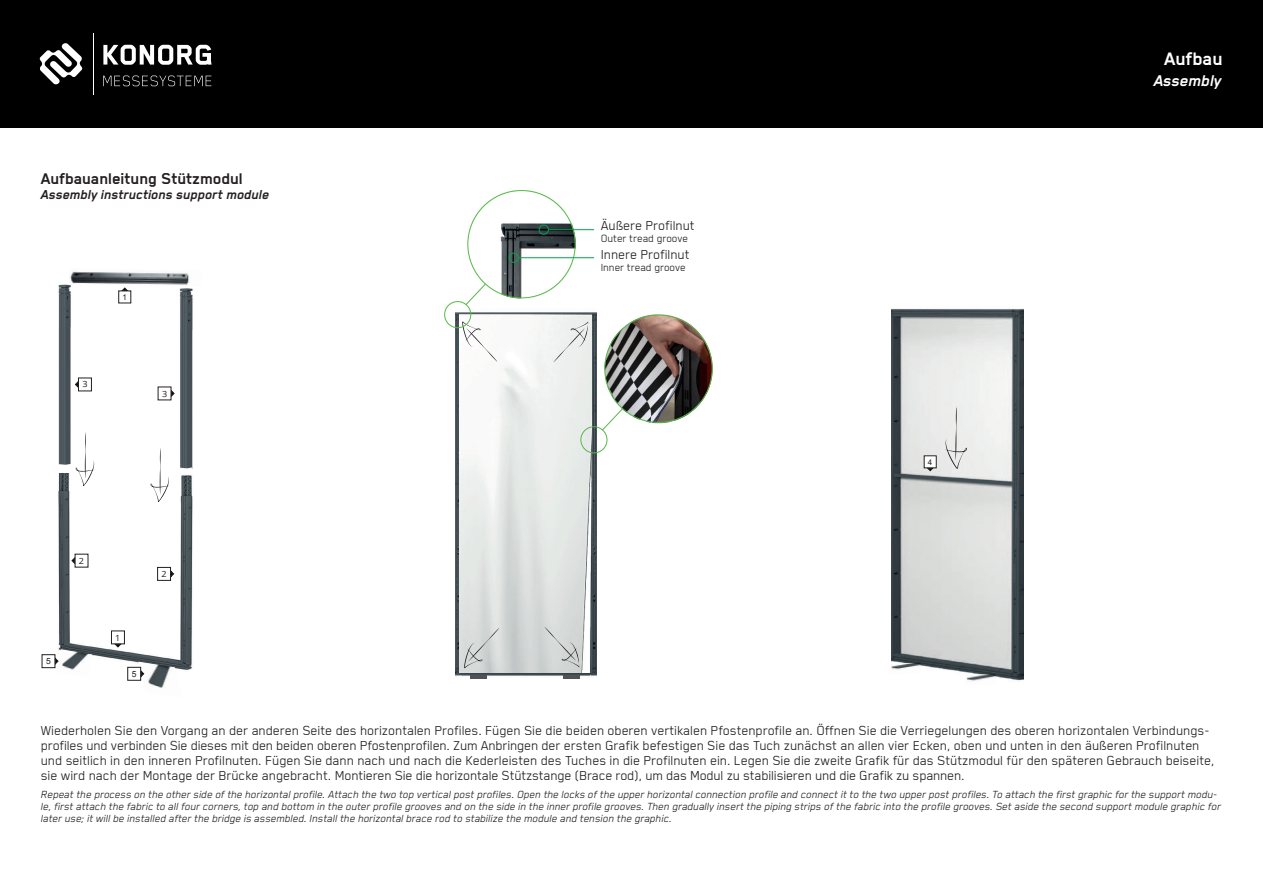
<style>
.page{position:relative;width:1263px;height:893px;background:#fff}
.page>*{position:absolute;margin:0;border:0;box-sizing:border-box;transform-origin:0 0}
.t1{font:700 21px "Blender";color:#fff}
.t2{font:700 18px "Blender";color:#231f20}
.t3{font:italic 700 18px "Blender";color:#fff}
.t4{font:15px/15px "Blender";color:#231f20}
.t5{font:italic 700 15px "Blender";color:#231f20}
.t6{font:italic 12px/12px "Blender";color:#231f20}
.t7{font:12px "Blender";color:#231f20}
.t8{font:8.55px "Open Sans";color:#231f20;scale:1.06 1}
.t9{font:8.55px "Arial";color:#231f20}
.t10{font:7.95px "Arial";color:#231f20}
</style>
<div class="page">
<div style="left:0;top:0;width:1263px;height:128px;background:#000001"></div>
<svg style="left:39px;top:43px;width:44px;height:42px"></svg>
<svg style="left:103px;top:45px;width:109px;height:20px"></svg>
<svg style="left:103px;top:76px;width:108px;height:10px"></svg>
<hr style="left:93px;top:33px;width:1px;height:61px;background:#fff">
<img style="left:45px;top:475px;width:148px;height:206px">
<svg style="left:151px;top:448px;width:18px;height:54px"></svg>
<div style="left:158px;top:567px;width:13px;height:13px;background:#fff"></div>
<div style="left:157px;top:567px;width:14px;height:13px;border:1px solid #231f20"></div>
<svg style="left:171px;top:571px;width:3px;height:6px"></svg>
<div style="left:111px;top:631px;width:13px;height:13px;background:#fff"></div>
<div style="left:111px;top:631px;width:14px;height:13px;border:1px solid #231f20"></div>
<svg style="left:115px;top:644px;width:6px;height:3px"></svg>
<div style="left:78px;top:378px;width:14px;height:13px;border:1px solid #231f20"></div>
<svg style="left:75px;top:381px;width:3px;height:7px"></svg>
<svg style="left:171px;top:390px;width:3px;height:7px"></svg>
<img style="left:57px;top:649px;width:35px;height:28px">
<img style="left:138px;top:662px;width:44px;height:26px">
<div style="left:42px;top:655px;width:13px;height:13px;background:#fff"></div>
<div style="left:42px;top:654px;width:13px;height:14px;border:1px solid #231f20"></div>
<svg style="left:55px;top:658px;width:3px;height:6px"></svg>
<div style="left:128px;top:667px;width:13px;height:13px;background:#fff"></div>
<div style="left:128px;top:667px;width:13px;height:13px;border:1px solid #231f20"></div>
<svg style="left:141px;top:670px;width:3px;height:7px"></svg>
<div style="left:75px;top:554px;width:13px;height:13px;background:#fff"></div>
<svg style="left:72px;top:557px;width:3px;height:7px"></svg>
<img style="left:179px;top:288px;width:14px;height:66px">
<img style="left:180px;top:354px;width:13px;height:114px">
<img style="left:58px;top:284px;width:13px;height:67px">
<img style="left:58px;top:351px;width:13px;height:81px">
<svg style="left:58px;top:432px;width:37px;height:54px"></svg>
<svg style="left:180px;top:467px;width:12px;height:2px"></svg>
<img style="left:892px;top:309px;width:131px;height:372px">
<img style="left:891px;top:663px;width:30px;height:11px">
<img style="left:964px;top:674px;width:32px;height:7px">
<div style="left:924px;top:456px;width:12px;height:12px;background:#fff"></div>
<svg style="left:927px;top:468px;width:6px;height:3px"></svg>
<svg style="left:122px;top:288px;width:6px;height:3px"></svg>
<svg style="left:945px;top:406px;width:22px;height:63px"></svg>
<img style="left:456px;top:301px;width:140px;height:378px">
<img style="left:459px;top:315px;width:133px;height:357px">
<img style="left:467px;top:190px;width:111px;height:109px">
<div style="left:539px;top:225px;width:10px;height:10px;border:1px solid #00a54f;border-radius:50%"></div>
<div style="left:509px;top:253px;width:10px;height:10px;border:1px solid #00a54f;border-radius:50%"></div>
<svg style="left:465px;top:283px;width:22px;height:23px"></svg>
<hr style="left:548px;top:229px;width:46px;height:1px;background:#00a54f">
<hr style="left:519px;top:257px;width:75px;height:1px;background:#00a54f">
<svg style="left:464px;top:627px;width:35px;height:41px"></svg>
<svg style="left:462px;top:321px;width:35px;height:41px"></svg>
<svg style="left:544px;top:627px;width:35px;height:41px"></svg>
<svg style="left:553px;top:321px;width:35px;height:41px"></svg>
<img style="left:604px;top:315px;width:109px;height:109px">
<div style="left:580px;top:426px;width:27px;height:27px;border:1px solid #56b947;border-radius:50%"></div>
<svg style="left:601px;top:408px;width:22px;height:23px"></svg>
<div style="left:444px;top:301px;width:27px;height:27px;border:1px solid #56b947;border-radius:50%"></div>
<hr style="left:470px;top:675px;width:16px;height:3px;background:#505355">
<hr style="left:563px;top:675px;width:16px;height:3px;background:#505355">
<img style="left:69px;top:271px;width:120px;height:16px">
<p class="t2" style="left:41px;top:169px;width:204px">Aufbauanleitung Stützmodul</p>
<p class="t5" style="left:41px;top:186px;width:230px">Assembly instructions support module</p>
<p class="t8" style="left:82px;top:378px;width:6px">3</p>
<p class="t10" style="left:122px;top:292px;width:6px">1</p>
<p class="t8" style="left:162px;top:388px;width:6px">3</p>
<p class="t8" style="left:79px;top:555px;width:6px">2</p>
<p class="t9" style="left:46px;top:656px;width:6px">5</p>
<p class="t8" style="left:115px;top:632px;width:6px">1</p>
<p class="t9" style="left:132px;top:668px;width:6px">5</p>
<p class="t8" style="left:162px;top:568px;width:6px">2</p>
<p class="t4" style="left:601px;top:217px;width:95px">Äußere Profilnut</p>
<p class="t7" style="left:601px;top:232px;width:89px">Outer tread groove</p>
<p class="t4" style="left:601px;top:246px;width:90px">Innere Profilnut</p>
<p class="t7" style="left:601px;top:261px;width:87px">Inner tread groove</p>
<p class="t10" style="left:928px;top:457px;width:6px">4</p>
<h1 class="t1" style="left:1164px;top:47px;width:60px">Aufbau</h1>
<p class="t3" style="left:1154px;top:71px;width:69px">Assembly</p>
<p class="t4" style="left:41px;top:723px;width:1175px">Wiederholen Sie den Vorgang an der anderen Seite des horizontalen Profiles. Fügen Sie die beiden oberen vertikalen Pfostenprofile an. Öffnen Sie die Verriegelungen des oberen horizontalen Verbindungs&shy;profiles und verbinden Sie dieses mit den beiden oberen Pfostenprofilen. Zum Anbringen der ersten Grafik befestigen Sie das Tuch zunächst an allen vier Ecken, oben und unten in den äußeren Profilnuten und seitlich in den inneren Profilnuten. Fügen Sie dann nach und nach die Kederleisten des Tuches in die Profilnuten ein. Legen Sie die zweite Grafik für das Stützmodul für den späteren Gebrauch beiseite, sie wird nach der Montage der Brücke angebracht. Montieren Sie die horizontale Stützstange (Brace rod), um das Modul zu stabilisieren und die Grafik zu spannen.</p>
<p class="t6" style="left:41px;top:788px;width:1182px">Repeat the process on the other side of the horizontal profile. Attach the two top vertical post profiles. Open the locks of the upper horizontal connection profile and connect it to the two upper post profiles. To attach the first graphic for the support modu&shy;le, first attach the fabric to all four corners, top and bottom in the outer profile grooves and on the side in the inner profile grooves. Then gradually insert the piping strips of the fabric into the profile grooves. Set aside the second support module graphic for later use; it will be installed after the bridge is assembled. Install the horizontal brace rod to stabilize the module and tension the graphic.</p>
</div>
